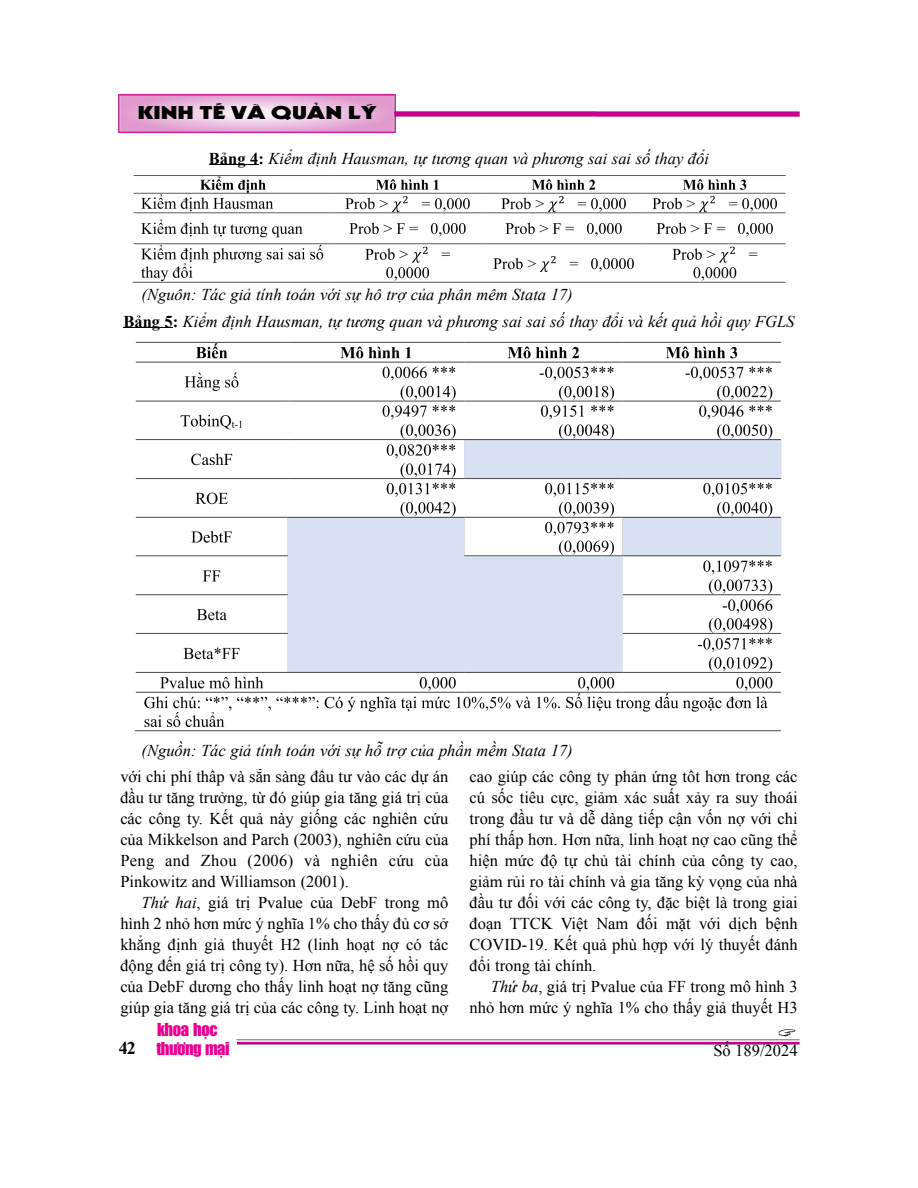
<style>
.page{position:relative;width:918px;height:1188px;background:#fff}
.page>*{position:absolute;margin:0;border:0;box-sizing:border-box;transform-origin:0 0}
.t1{font:18px "UTM Kabel KT";color:#000;scale:1.45 1}
.t2{font:700 18px "Times New Roman";color:#000}
.t3{font:16.5px/21px "Times New Roman";color:#000;text-align:justify}
.t4{font:italic 16.5px/26.2px "Times New Roman";color:#000}
.t5{font:16.5px "UTM Impact";letter-spacing:-.03em;color:#e90091}
.s1{font-weight:700;font-style:normal}
.s2{font-style:italic}
</style>
<div class="page">
<img style="left:236px;top:1039px;width:564px;height:6px">
<img style="left:118px;top:93px;width:278px;height:41px">
<img style="left:392px;top:110px;width:408px;height:8px">
<div style="left:155px;top:1040px;width:82px;height:26px;background:#fff"></div>
<hr style="left:209px;top:165px;width:49px;height:1px;background:#000">
<img style="left:132px;top:175px;width:654px;height:108px">
<hr style="left:123px;top:327px;width:42px;height:1px;background:#000">
<img style="left:134px;top:341px;width:648px;height:391px">
<p class="t1" style="left:138px;top:101px;width:166px">KINH TẾ VÀ QUẢN LÝ</p>
<p class="t4" style="left:209px;top:145px;width:502px"><span class="s1">Bảng 4:</span> Kiểm định Hausman, tự tương quan và phương sai sai số thay đổi</p>
<p class="t4" style="left:123px;top:282px;width:673px;text-indent:18px">(Nguồn: Tác giả tính toán với sự hỗ trợ của phần mềm Stata 17)<br><span class="s1">Bảng 5:</span> Kiểm định Hausman, tự tương quan và phương sai sai số thay đổi và kết quả hồi quy FGLS</p>
<p class="t4" style="left:142px;top:737px;width:433px">(Nguồn: Tác giả tính toán với sự hỗ trợ của phần mềm Stata 17)</p>
<p class="t3" style="left:120px;top:765px;width:330px">với chi phí thấp và sẵn sàng đầu tư vào các dự án đầu tư tăng trưởng, từ đó giúp gia tăng giá trị của các công ty. Kết quả này giống các nghiên cứu của Mikkelson and Parch (2003), nghiên cứu của Peng and Zhou (2006) và nghiên cứu của Pinkowitz and Williamson (2001).</p>
<p class="t3" style="left:120px;top:891px;width:330px;text-indent:21px"><span class="s2">Thứ hai</span>, giá trị Pvalue của DebF trong mô hình 2 nhỏ hơn mức ý nghĩa 1% cho thấy đủ cơ sở khẳng định giả thuyết H2 (linh hoạt nợ có tác động đến giá trị công ty). Hơn nữa, hệ số hồi quy của DebF dương cho thấy linh hoạt nợ tăng cũng giúp gia tăng giá trị của các công ty. Linh hoạt nợ</p>
<p class="t5" style="left:157px;top:1019px;width:62px">khoa học</p>
<p class="t3" style="left:470px;top:765px;width:330px">cao giúp các công ty phản ứng tốt hơn trong các cú sốc tiêu cực, giảm xác suất xảy ra suy thoái trong đầu tư và dễ dàng tiếp cận vốn nợ với chi phí thấp hơn. Hơn nữa, linh hoạt nợ cao cũng thể hiện mức độ tự chủ tài chính của công ty cao, giảm rủi ro tài chính và gia tăng kỳ vọng của nhà đầu tư đối với các công ty, đặc biệt là trong giai đoạn TTCK Việt Nam đối mặt với dịch bệnh COVID-19. Kết quả phù hợp với lý thuyết đánh đổi trong tài chính.</p>
<p class="t3" style="left:470px;top:975px;width:330px;text-align:right"><span class="s2">Thứ ba</span>, giá trị Pvalue của FF trong mô hình 3 nhỏ hơn mức ý nghĩa 1% cho thấy giả thuyết H3</p>
<p class="t2" style="left:119px;top:1038px;width:19px">42</p>
<p class="t3" style="left:713px;top:1040px;width:86px">Số 189/2024</p>
<p class="t5" style="left:156px;top:1037px;width:75px">thương mại</p>
</div>
